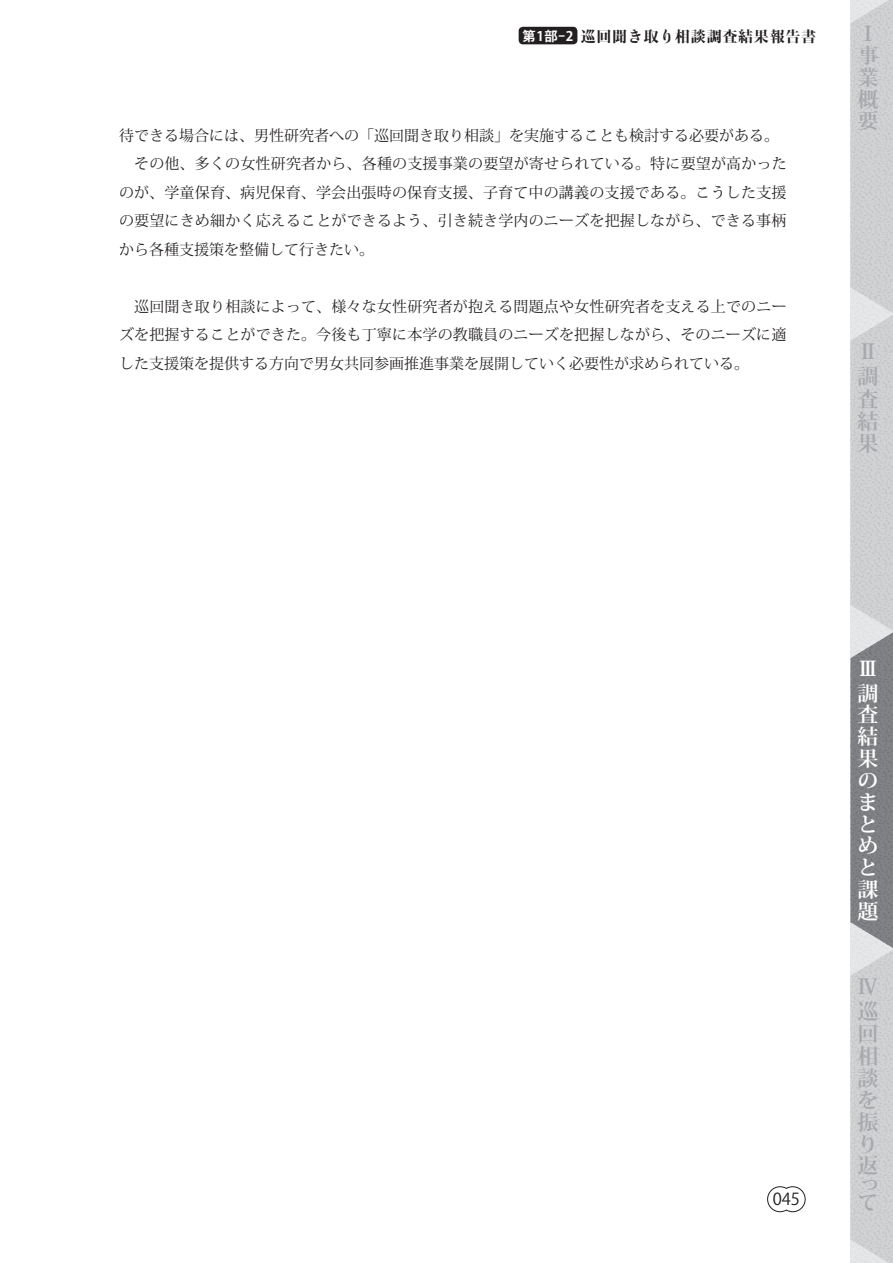
<style>
.page{position:relative;width:893px;height:1263px;background:#fff}
.page>*{position:absolute;margin:0;border:0;box-sizing:border-box;transform-origin:0 0}
.t1{font:700 21px/22px "Koz Min Std";color:#a8a9ad}
.t2{font:700 20.55px/21.8px "Koz Min Std";color:#fff}
.t3{font:700 20.55px/21.9px "Koz Min Std";color:#a8a9ad}
.t4{font:16.5px "Koz Go Std";color:#231f20}
.t5{font:15px/28.5px "Koz Min Std";letter-spacing:.01em;color:#231f20}
.t6{font:800 15px "Kocho Std";letter-spacing:.05em;color:#231f20}
.s1{font-family:"Koz Go Std";font-weight:700;font-size:13.2px;color:#fff}
</style>
<div class="page">
<svg style="left:850px;top:0;width:43px;height:1263px;background:#bdbec1"></svg>
<svg style="left:767px;top:1186px;width:39px;height:26px"></svg>
<div style="left:519px;top:27px;width:58px;height:17px;background:#231f20;border-radius:4px"></div>
<p class="t6" style="left:522px;top:24px;width:295px"><span class="s1">第1部-2</span> 巡回聞き取り相談調査結果報告書</p>
<p class="t5" style="left:119px;top:121px;width:669px">待できる場合には、男性研究者への「巡回聞き取り相談」を実施することも検討する必要がある。　その他、多くの女性研究者から、各種の支援事業の要望が寄せられている。特に要望が高かったのが、学童保育、病児保育、学会出張時の保育支援、子育て中の講義の支援である。こうした支援の要望にきめ細かく応えることができるよう、引き続き学内のニーズを把握しながら、できる事柄から各種支援策を整備して行きたい。</p>
<p class="t5" style="left:119px;top:292px;width:669px;text-align:justify">　巡回聞き取り相談によって、様々な女性研究者が抱える問題点や女性研究者を支える上でのニーズを把握することができた。今後も丁寧に本学の教職員のニーズを把握しながら、そのニーズに適した支援策を提供する方向で男女共同参画推進事業を展開していく必要性が求められている。</p>
<h2 class="t3" style="left:857px;top:22px;width:22px">Ⅰ事業概要</h2>
<h1 class="t1" style="left:857px;top:339px;width:22px;line-height:24.9px">Ⅱ調</h1>
<h1 class="t1" style="left:857px;top:388px;width:22px;text-align:justify">査結果</h1>
<p class="t4" style="left:773px;top:1189px;width:29px">045</p>
<h2 class="t2" style="left:857px;top:656px;width:22px;line-height:24.5px">Ⅲ調</h2>
<h2 class="t2" style="left:857px;top:704px;width:22px">査結果のまとめと課題</h2>
<h1 class="t1" style="left:857px;top:974px;width:22px;line-height:25px">Ⅳ巡</h1>
<h1 class="t1" style="left:857px;top:1023px;width:22px">回相談を振り返</h1>
<h1 class="t1" style="left:857px;top:1176px;width:21px;line-height:17.7px">って</h1>
</div>
